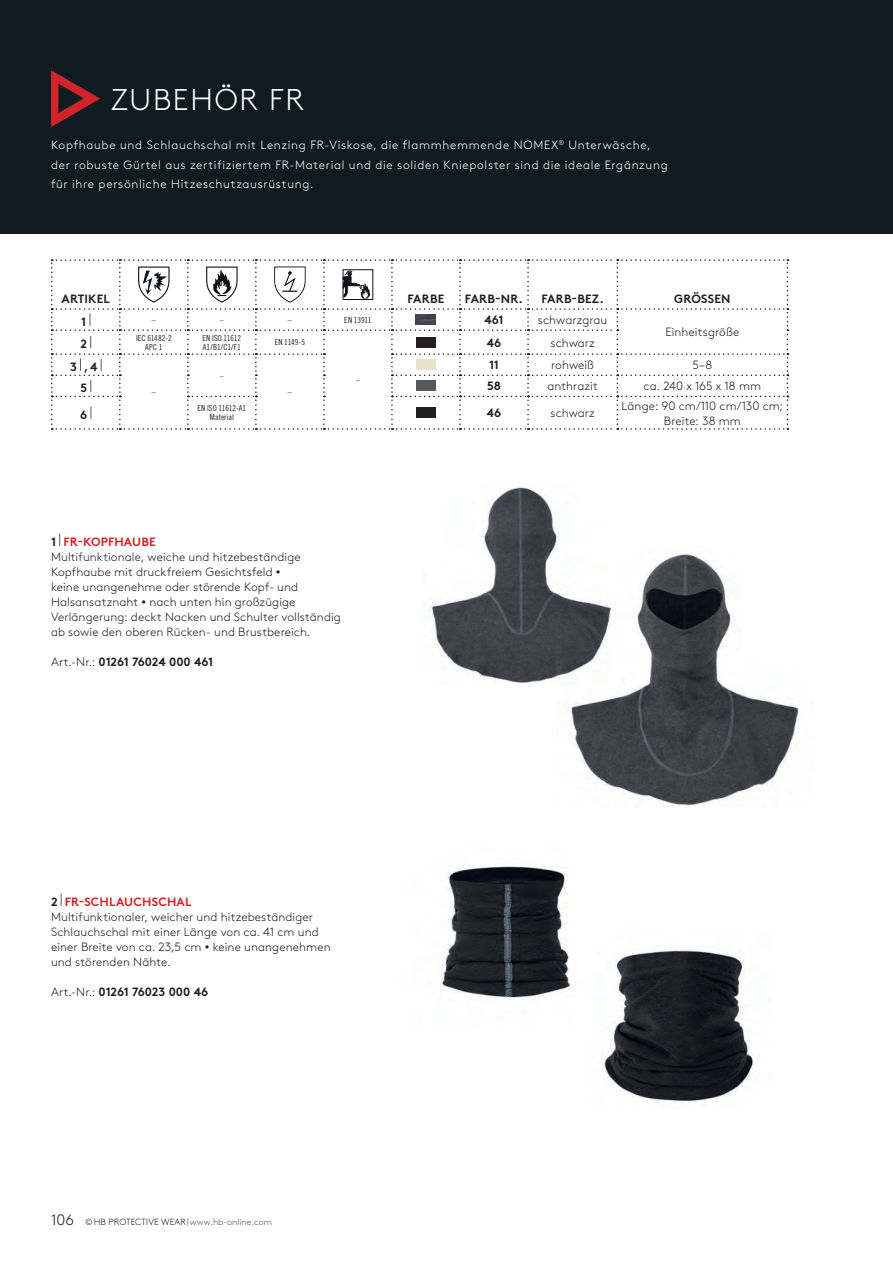
<style>
.page{position:relative;width:893px;height:1263px;background:#fff}
.page>*{position:absolute;margin:0;border:0;box-sizing:border-box;transform-origin:0 0}
.Seitentitel_Inhaltsv{font:300 30px "Brown Pro";letter-spacing:.06em;color:#fff}
.Fließtext{font:300 12px/15px "Brown Pro";letter-spacing:.01em;color:#231f20}
.Subline_Seitentitel{font:300 12px/19.5px "Brown Pro";letter-spacing:.06em;color:#fff}
.Fließtext-2{font:700 12px "Brown Pro";letter-spacing:-.01em;color:#231f20}
.Fließtext-3{font:700 12px "Brown Pro";letter-spacing:.01em;color:#231f20}
.Artikelname{font:700 12px "Brown Pro";letter-spacing:.015em;color:#d1232a}
.Artikelname-2{font:700 12px "Brown Pro";color:#231f20}
.t1{font:300 9px "Brown Pro";letter-spacing:.01em;color:#57585a}
.Normentext{font:8.25px/9px "Trade Gothic Cond Eighteen";color:#231f20;text-align:center}
.s1{color:#231f20}
.s2{font-weight:300}
.s3{font-size:15px;color:#231f20}
</style>
<div class="page">
<div style="left:0;top:0;width:893px;height:234px;background:#101a21"></div>
<svg style="left:51px;top:70px;width:49px;height:57px"></svg>
<img style="left:571px;top:551px;width:228px;height:257px">
<img style="left:441px;top:866px;width:134px;height:133px">
<img style="left:601px;top:950px;width:153px;height:153px">
<img style="left:429px;top:487px;width:192px;height:197px">
<svg style="left:59px;top:534px;width:1px;height:12px"></svg>
<svg style="left:61px;top:894px;width:1px;height:12px"></svg>
<svg style="left:51px;top:259px;width:737px;height:171px"></svg>
<div style="left:416px;top:407px;width:20px;height:11px;background:#231f20"></div>
<p class="Seitentitel_Inhaltsv" style="left:111px;top:77px;width:195px">ZUBEHÖR FR</p>
<p class="Subline_Seitentitel" style="left:51px;top:135px;width:618px">Kopfhaube und Schlauchschal mit Lenzing FR-Viskose, die flammhemmende NOMEX<sup>®</sup> Unterwäsche, der robuste Gürtel aus zertifiziertem FR-Material und die soliden Kniepolster sind die ideale Ergänzung für ihre persönliche Hitzeschutzausrüstung.</p>
<p class="Fließtext-3" style="left:62px;top:289px;width:50px">ARTIKEL</p>
<p class="Fließtext-3" style="left:407px;top:289px;width:38px">FARBE</p>
<p class="Fließtext-3" style="left:465px;top:289px;width:60px">FARB-NR.</p>
<p class="Fließtext-3" style="left:541px;top:289px;width:64px">FARB-BEZ.</p>
<p class="Fließtext-3" style="left:674px;top:289px;width:58px">GRÖSSEN</p>
<p class="Artikelname-2" style="left:81px;top:312px;width:7px">1</p>
<p class="Normentext" style="left:152px;top:315px;width:6px">–</p>
<p class="Normentext" style="left:220px;top:315px;width:6px">–</p>
<p class="Normentext" style="left:288px;top:315px;width:6px">–</p>
<p class="Normentext" style="left:344px;top:315px;width:29px">EN 13911</p>
<p class="Fließtext-3" style="left:484px;top:310px;width:21px">461</p>
<p class="Fließtext" style="left:538px;top:312px;width:71px">schwarzgrau</p>
<p class="Fließtext" style="left:665px;top:324px;width:75px">Einheitsgröße</p>
<p class="Artikelname-2" style="left:81px;top:334px;width:8px">2</p>
<p class="Normentext" style="left:136px;top:333px;width:37px">IEC 61482-2<br>APC 1</p>
<p class="Normentext" style="left:202px;top:333px;width:40px;text-align:left">EN ISO 11612<br>A1/B1/C1/F1</p>
<p class="Normentext" style="left:275px;top:338px;width:32px">EN 1149-5</p>
<p class="Normentext" style="left:356px;top:375px;width:6px">–</p>
<p class="Fließtext-3" style="left:487px;top:333px;width:16px">46</p>
<p class="Fließtext" style="left:550px;top:334px;width:46px">schwarz</p>
<p class="Fließtext-3" style="left:489px;top:355px;width:11px">11</p>
<p class="Fließtext" style="left:551px;top:357px;width:44px">rohweiß</p>
<p class="Fließtext" style="left:693px;top:357px;width:21px">5–8</p>
<p class="Artikelname-2" style="left:70px;top:357px;width:29px">3 ,4</p>
<p class="Normentext" style="left:220px;top:371px;width:6px">–</p>
<p class="Artikelname-2" style="left:80px;top:378px;width:8px">5</p>
<p class="Fließtext-3" style="left:487px;top:376px;width:15px">58</p>
<p class="Fließtext" style="left:548px;top:378px;width:52px">anthrazit</p>
<p class="Fließtext" style="left:644px;top:378px;width:119px">ca. 240 x 165 x 18 mm</p>
<p class="Artikelname-2" style="left:80px;top:405px;width:9px">6</p>
<p class="Normentext" style="left:197px;top:404px;width:50px">EN ISO 11612-A1<br>Material</p>
<p class="Fließtext-3" style="left:487px;top:403px;width:16px">46</p>
<p class="Fließtext" style="left:550px;top:405px;width:46px">schwarz</p>
<p class="Fließtext" style="left:622px;top:397px;width:163px;text-align:center">Länge: 90 cm/110 cm/130 cm;<br>Breite: 38 mm</p>
<p class="Normentext" style="left:152px;top:387px;width:6px">–</p>
<p class="Normentext" style="left:288px;top:387px;width:6px">–</p>
<p class="Artikelname" style="left:51px;top:532px;width:106px"><span class="s1">1</span> FR-KOPFHAUBE</p>
<p class="Fließtext" style="left:51px;top:549px;width:291px">Multifunktionale, weiche und hitzebeständige Kopfhaube mit druckfreiem Gesichtsfeld <sup>•<br></sup>keine unangenehme oder störende Kopf- und Halsansatznaht <sup>•</sup> nach unten hin großzügige Verlängerung: deckt Nacken und Schulter vollständig ab sowie den oberen Rücken- und Brustbereich.</p>
<p class="Fließtext-2" style="left:51px;top:652px;width:164px"><span class="s2">Art.-Nr.:</span> 01261 76024 000 461</p>
<p class="Artikelname" style="left:51px;top:892px;width:142px"><span class="s1">2</span> FR-SCHLAUCHSCHAL</p>
<p class="Fließtext" style="left:51px;top:909px;width:281px">Multifunktionaler, weicher und hitzebeständiger Schlauchschal mit einer Länge von ca. 41 cm und einer Breite von ca. 23,5 cm <sup>•</sup> keine unangenehmen und störenden Nähte.</p>
<p class="Fließtext-2" style="left:51px;top:982px;width:159px"><span class="s2">Art.-Nr.:</span> 01261 76023 000 46</p>
<p class="t1" style="left:51px;top:1215px;width:223px"><span class="s3">106</span> <span class="s1">©HB PROTECTIVE WEAR</span>|www.hb-online.com</p>
</div>
